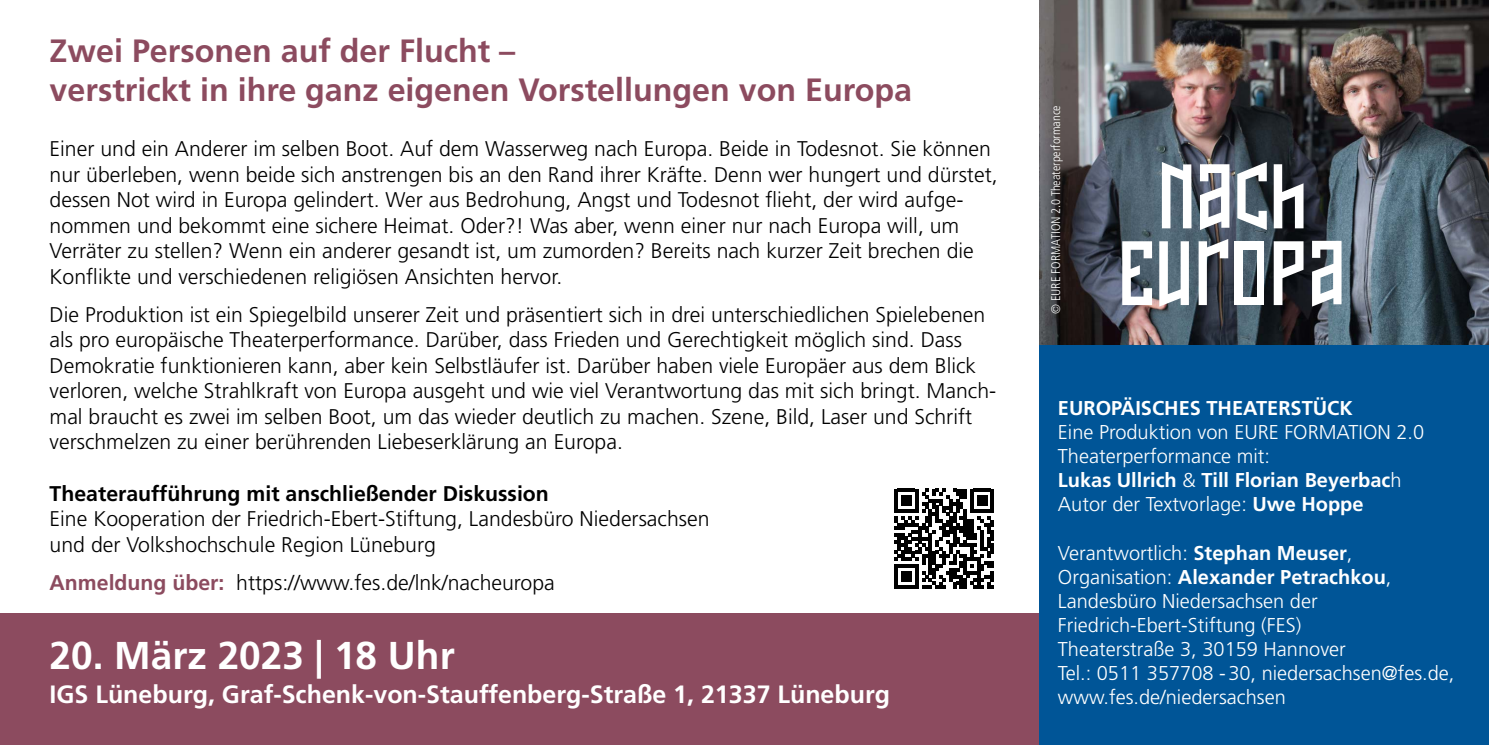
<style>
.page{position:relative;width:1489px;height:745px;background:#fff}
.page>*{position:absolute;margin:0;border:0;box-sizing:border-box;transform-origin:0 0}
.t1{font:700 38.75px "Frutiger LT Std";color:#fff}
.t2{font:700 32.25px/38.8px "Frutiger LT Std";color:#8c4b5f}
.t3{font:700 25px "Frutiger LT Std";color:#fff}
.t4{font:300 21.25px/25.5px "Frutiger LT Std";color:#000}
.t5{font:700 21.25px "Frutiger LT Std";color:#000}
.t6{font:300 20px/24px "Frutiger LT Std";color:#fff}
.t7{font:700 20px "Frutiger LT Std";color:#fff}
.t8{font:300 condensed 12.5px "Frutiger LT Std";color:#fff}
.s1{font-weight:700;color:#8c4b5f}
.s2{font-weight:700}
</style>
<div class="page">
<div style="left:0;top:613px;width:1155px;height:131px;background:#8c4b5f"></div>
<div style="left:1039px;top:0;width:449px;height:744px;background:#005597"></div>
<img style="left:1039px;top:0;width:449px;height:344px">
<div style="left:1234px;top:241px;width:29px;height:64px;background:#fff"></div>
<svg style="left:1161px;top:162px;width:30px;height:66px;background:#b8c0c6"></svg>
<svg style="left:1199px;top:164px;width:30px;height:66px;background:#ccced2"></svg>
<img style="left:1208px;top:196px;width:12px;height:21px">
<svg style="left:1311px;top:241px;width:30px;height:65px;background:#c4c8ca"></svg>
<img style="left:1320px;top:272px;width:12px;height:21px">
<svg style="left:1237px;top:162px;width:29px;height:68px;background:#959ea5"></svg>
<svg style="left:1273px;top:164px;width:30px;height:64px;background:#909294"></svg>
<svg style="left:1122px;top:241px;width:29px;height:64px;background:#b2b9be"></svg>
<svg style="left:1159px;top:241px;width:29px;height:65px;background:#bbc4c9"></svg>
<svg style="left:1198px;top:239px;width:30px;height:66px;background:#85878d"></svg>
<img style="left:1243px;top:250px;width:12px;height:46px">
<svg style="left:1273px;top:241px;width:30px;height:64px;background:#9c9d9e"></svg>
<img style="left:1282px;top:250px;width:13px;height:19px">
<svg style="left:894px;top:488px;width:100px;height:100px"></svg>
<h2 class="t2" style="left:50px;top:31px;width:863px">Zwei Personen auf der Flucht –<br>verstrickt in ihre ganz eigenen Vorstellungen von Europa</h2>
<p class="t4" style="left:50px;top:136px;width:949px">Einer und ein Anderer im selben Boot. Auf dem Wasserweg nach Europa. Beide in Todesnot. Sie können nur überleben, wenn beide sich anstrengen bis an den Rand ihrer Kräfte. Denn wer hungert und dürstet, dessen Not wird in Europa gelindert. Wer aus Bedrohung, Angst und Todesnot flieht, der wird aufge&shy;nommen und bekommt eine sichere Heimat. Oder?! Was aber, wenn einer nur nach Europa will, um Verräter zu stellen? Wenn ein anderer gesandt ist, um zumorden? Bereits nach kurzer Zeit brechen die Konflikte und verschiedenen religiösen Ansichten hervor.</p>
<p class="t4" style="left:50px;top:302px;width:948px">Die Produktion ist ein Spiegelbild unserer Zeit und präsentiert sich in drei unterschiedlichen Spielebenen als pro europäische Theaterperformance. Darüber, dass Frieden und Gerechtigkeit möglich sind. Dass Demokratie funktionieren kann, aber kein Selbstläufer ist. Darüber haben viele Europäer aus dem Blick verloren, welche Strahlkraft von Europa ausgeht und wie viel Verantwortung das mit sich bringt. Manch&shy;mal braucht es zwei im selben Boot, um das wieder deutlich zu machen. Szene, Bild, Laser und Schrift verschmelzen zu einer berührenden Liebeserklärung an Europa.</p>
<p class="t5" style="left:50px;top:480px;width:501px">Theateraufführung mit anschließender Diskussion</p>
<p class="t4" style="left:50px;top:506px;width:661px">Eine Kooperation der Friedrich-Ebert-Stiftung, Landesbüro Niedersachsen und der Volkshochschule Region Lüneburg</p>
<p class="t4" style="left:50px;top:569px;width:507px"><span class="s1">Anmeldung über:</span> https://www.fes.de/lnk/nacheuropa</p>
<h1 class="t1" style="left:50px;top:632px;width:406px">20. März 2023 | 18 Uhr</h1>
<p class="t3" style="left:50px;top:679px;width:842px">IGS Lüneburg, Graf-Schenk-von-Stauffenberg-Straße 1, 21337 Lüneburg</p>
<p class="t8" style="left:1048px;top:314px;width:210px;rotate:-90deg">© EURE FORMATION 2.0 Theaterperformance</p>
<p class="t7" style="left:1057px;top:396px;width:296px">EUROPÄISCHES THEATERSTÜCK</p>
<p class="t6" style="left:1057px;top:420px;width:368px">Eine Produktion von EURE FORMATION 2.0<br>Theaterperformance mit:<br><span class="s2">Lukas Ullrich</span> &amp; <span class="s2">Till Florian Beyerbac</span>h Autor der Textvorlage: <span class="s2">Uwe Hoppe</span></p>
<p class="t6" style="left:1057px;top:540px;width:398px">Verantwortlich: <span class="s2">Stephan Meuser</span>, Organisation: <span class="s2">Alexander Petrachkou</span>, Landesbüro Niedersachsen der Friedrich-Ebert-Stiftung (FES)<br>Theaterstraße 3, 30159 Hannover<br>Tel.: 0511 357708 -30, niedersachsen@fes.de, www.fes.de/niedersachsen</p>
</div>
